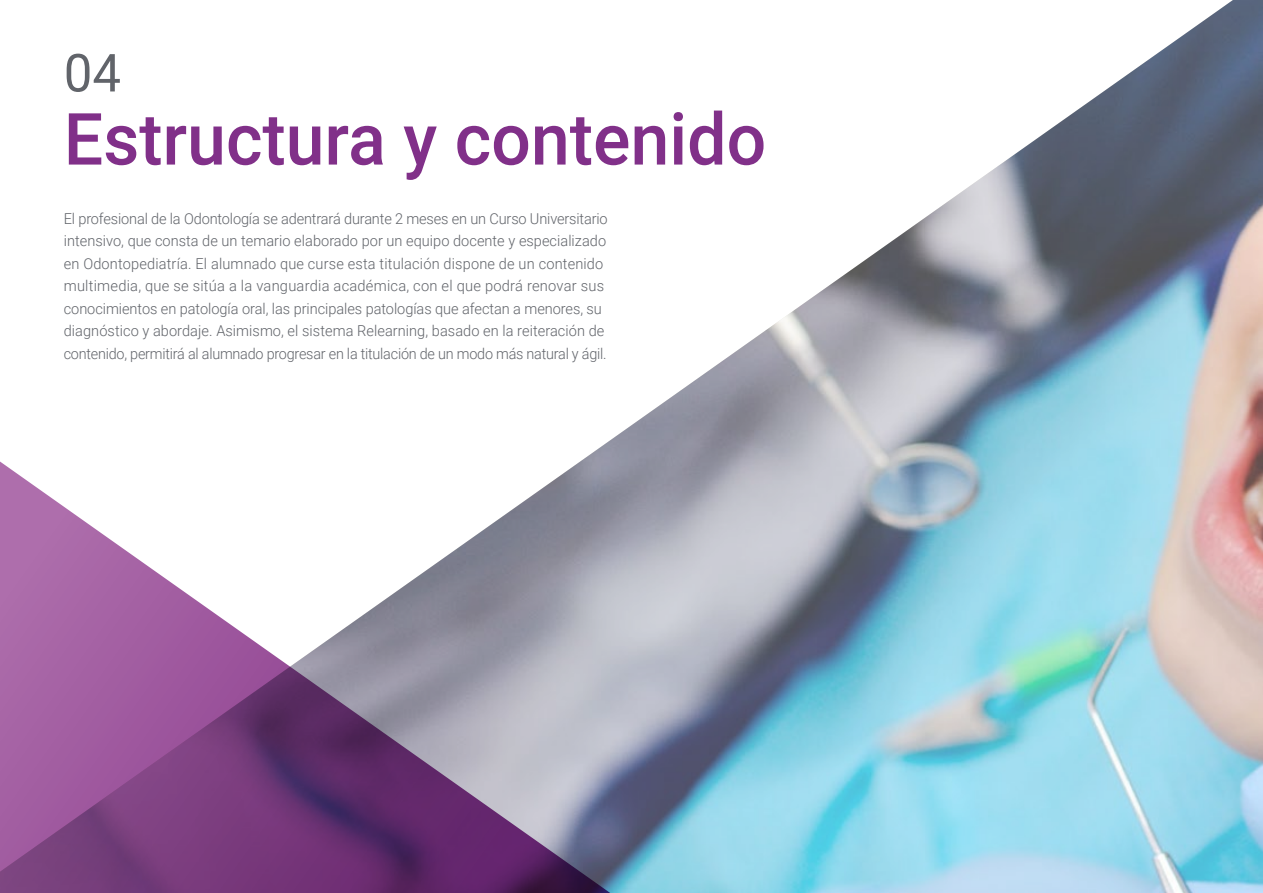
<style>
.page{position:relative;width:1263px;height:893px;background:#fff}
.page>*{position:absolute;margin:0;border:0;box-sizing:border-box;transform-origin:0 0}
.t1{font:500 72px "Roboto";color:#813089}
.t2{font:52.5px "Roboto";color:#61646a}
.t3{font:300 15px/22.5px "Roboto";letter-spacing:.005em;color:#61646a}
</style>
<div class="page">
<img style="left:602px;top:0;width:661px;height:893px">
<svg style="left:0;top:446px;width:640px;height:447px"></svg>
<h2 class="t2" style="left:64px;top:36px;width:59px">04</h2>
<h1 class="t1" style="left:64px;top:89px;width:704px">Estructura y contenido</h1>
<p class="t3" style="left:64px;top:207px;width:545px">El profesional de la Odontología se adentrará durante 2 meses en un Curso Universitario intensivo, que consta de un temario elaborado por un equipo docente y especializado en Odontopediatría. El alumnado que curse esta titulación dispone de un contenido multimedia, que se sitúa a la vanguardia académica, con el que podrá renovar sus conocimientos en patología oral, las principales patologías que afectan a menores, su diagnóstico y abordaje. Asimismo, el sistema Relearning, basado en la reiteración de contenido, permitirá al alumnado progresar en la titulación de un modo más natural y ágil.</p>
</div>
